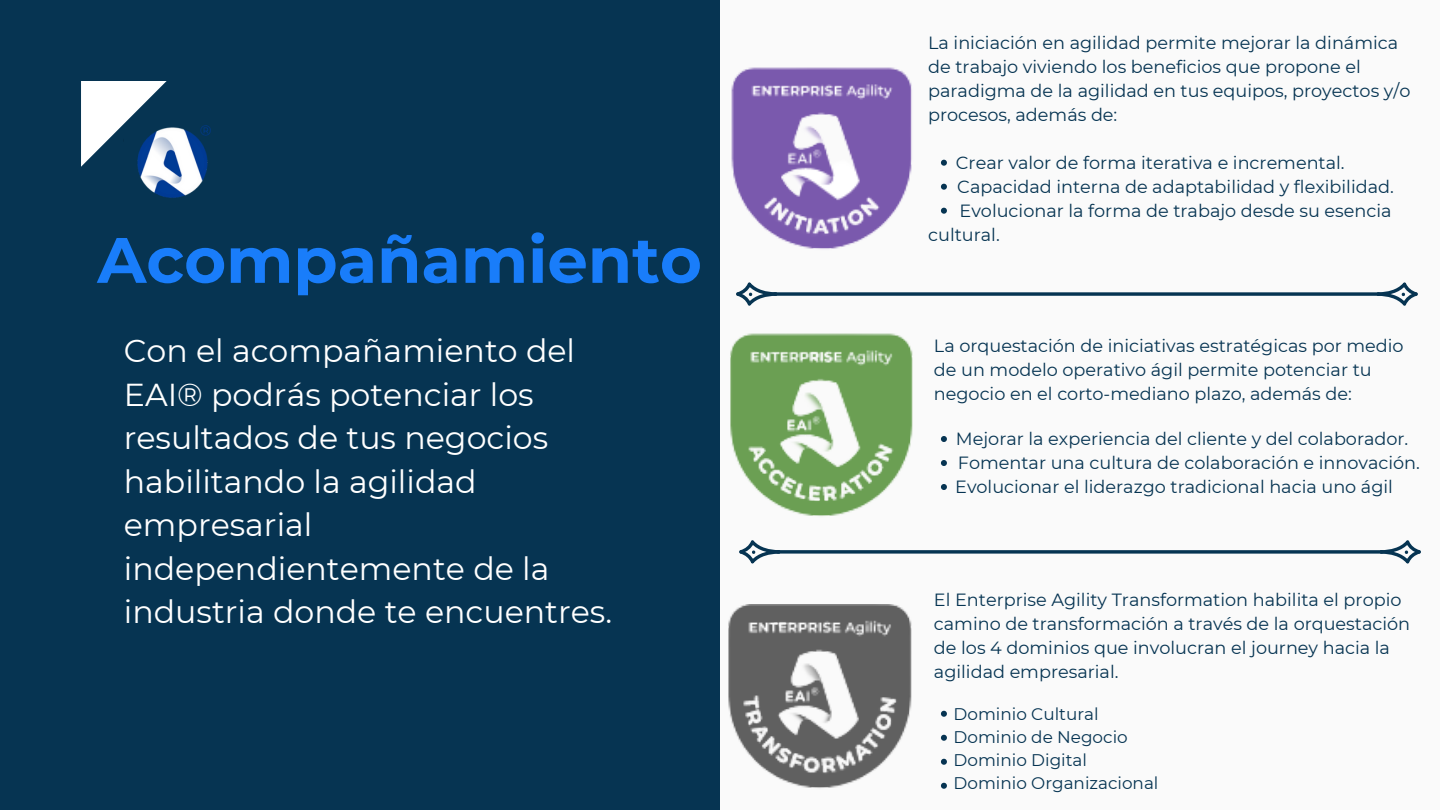
<style>
.page{position:relative;width:1440px;height:810px;background:#063452}
.page>*{position:absolute;margin:0;border:0;box-sizing:border-box;transform-origin:0 0}
.t1{font:700 64.1px "Montserrat";color:#197dfa}
.t2{font:31.7px/43.5px "Montserrat";color:#fff}
.t3{font:17.7px/24px "Montserrat";color:#063452}
.t4{font:16.8px "Montserrat";color:#063452}
</style>
<div class="page">
<svg style="left:81px;top:81px;width:86px;height:86px"></svg>
<div style="left:720px;top:0;width:720px;height:810px;background:#fafafa"></div>
<img style="left:124px;top:124px;width:87px;height:74px">
<img style="left:731px;top:67px;width:181px;height:182px">
<img style="left:730px;top:333px;width:183px;height:183px">
<img style="left:728px;top:605px;width:184px;height:183px">
<svg style="left:941px;top:160px;width:6px;height:6px"></svg>
<svg style="left:941px;top:184px;width:6px;height:6px"></svg>
<svg style="left:941px;top:208px;width:6px;height:6px"></svg>
<svg style="left:941px;top:436px;width:6px;height:6px"></svg>
<svg style="left:941px;top:460px;width:6px;height:6px"></svg>
<svg style="left:941px;top:484px;width:6px;height:6px"></svg>
<svg style="left:941px;top:711px;width:6px;height:6px"></svg>
<svg style="left:941px;top:735px;width:6px;height:6px"></svg>
<svg style="left:941px;top:759px;width:6px;height:6px"></svg>
<svg style="left:941px;top:783px;width:6px;height:6px"></svg>
<svg style="left:736px;top:282px;width:682px;height:24px"></svg>
<svg style="left:739px;top:540px;width:682px;height:24px"></svg>
<p class="t1" style="left:97px;top:221px;width:606px">Acompañamiento</p>
<p class="t2" style="left:124px;top:329px;width:490px">Con el acompañamiento del<br>EAI® podrás potenciar los resultados de tus negocios habilitando la agilidad empresarial independientemente de la industria donde te encuentres.</p>
<p class="t3" style="left:928px;top:30px;width:484px">La iniciación en agilidad permite mejorar la dinámica de trabajo viviendo los beneficios que propone el paradigma de la agilidad en tus equipos, proyectos y/o procesos, además de:</p>
<p class="t3" style="left:956px;top:150px;width:390px">Crear valor de forma iterativa e incremental.</p>
<p class="t3" style="left:957px;top:174px;width:438px">Capacidad interna de adaptabilidad y flexibilidad.<br>Evolucionar la forma de trabajo desde su esencia</p>
<p class="t3" style="left:928px;top:222px;width:73px">cultural.</p>
<p class="t3" style="left:934px;top:334px;width:471px">La orquestación de iniciativas estratégicas por medio de un modelo operativo ágil permite potenciar tu negocio en el corto-mediano plazo, además de:</p>
<p class="t3" style="left:956px;top:426px;width:454px">Mejorar la experiencia del cliente y del colaborador.</p>
<p class="t3" style="left:958px;top:450px;width:464px">Fomentar una cultura de colaboración e innovación.</p>
<p class="t3" style="left:955px;top:474px;width:439px">Evolucionar el liderazgo tradicional hacia uno ágil</p>
<p class="t3" style="left:934px;top:588px;width:478px">El Enterprise Agility Transformation habilita el propio camino de transformación a través de la orquestación de los 4 dominios que involucran el journey hacia la agilidad empresarial.</p>
<p class="t4" style="left:954px;top:704px;width:147px">Dominio Cultural</p>
<p class="t4" style="left:954px;top:727px;width:176px">Dominio de Negocio</p>
<p class="t4" style="left:954px;top:750px;width:135px">Dominio Digital</p>
<p class="t4" style="left:954px;top:773px;width:206px">Dominio Organizacional</p>
</div>
